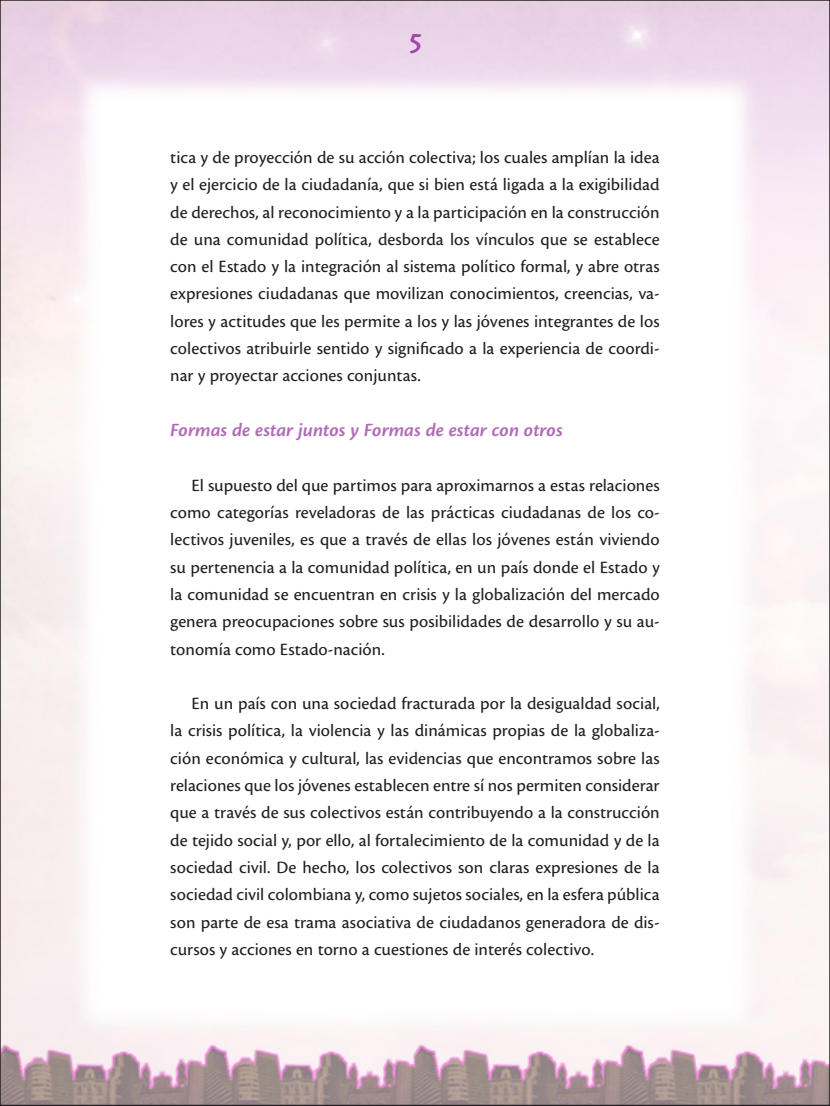
<style>
.page{position:relative;width:830px;height:1106px;background:#fff}
.page>*{position:absolute;margin:0;border:0;box-sizing:border-box;transform-origin:0 0}
.t1{font:36px "Reliq Std Semibold Active";color:#9e47a6}
.intertítulo{font:19.5px "Cronos Pro Semibold Capt It";color:#b16cb8}
.texto_general{font:18px/27.3px "Cronos Pro Capt";color:#231f20;text-align:justify}
</style>
<div class="page">
<img style="left:3px;top:3px;width:823px;height:1100px">
<h1 class="t1" style="left:409px;top:25px;width:14px">5</h1>
<p class="texto_general" style="left:170px;top:144px;width:491px">tica y de proyección de su acción colectiva; los cuales amplían la idea y el ejercicio de la ciudadanía, que si bien está ligada a la exigibilidad de derechos, al reconocimiento y a la participación en la construcción de una comunidad política, desborda los vínculos que se establece con el Estado y la integración al sistema político formal, y abre otras expresiones ciudadanas que movilizan conocimientos, creencias, va&shy;lores y actitudes que les permite a los y las jóvenes integrantes de los colectivos atribuirle sentido y significado a la experiencia de coordi&shy;nar y proyectar acciones conjuntas.</p>
<p class="intertítulo" style="left:170px;top:419px;width:394px">Formas de estar juntos y Formas de estar con otros</p>
<p class="texto_general" style="left:170px;top:471px;width:491px;text-indent:21px">El supuesto del que partimos para aproximarnos a estas relaciones como categorías reveladoras de las prácticas ciudadanas de los co&shy;lectivos juveniles, es que a través de ellas los jóvenes están viviendo su pertenencia a la comunidad política, en un país donde el Estado y la comunidad se encuentran en crisis y la globalización del mercado genera preocupaciones sobre sus posibilidades de desarrollo y su au&shy;tonomía como Estado-nación.</p>
<p class="texto_general" style="left:170px;top:690px;width:491px;text-indent:21px">En un país con una sociedad fracturada por la desigualdad social, la crisis política, la violencia y las dinámicas propias de la globaliza&shy;ción económica y cultural, las evidencias que encontramos sobre las relaciones que los jóvenes establecen entre sí nos permiten considerar que a través de sus colectivos están contribuyendo a la construcción de tejido social y, por ello, al fortalecimiento de la comunidad y de la sociedad civil. De hecho, los colectivos son claras expresiones de la sociedad civil colombiana y, como sujetos sociales, en la esfera pública son parte de esa trama asociativa de ciudadanos generadora de dis&shy;cursos y acciones en torno a cuestiones de interés colectivo.</p>
</div>
